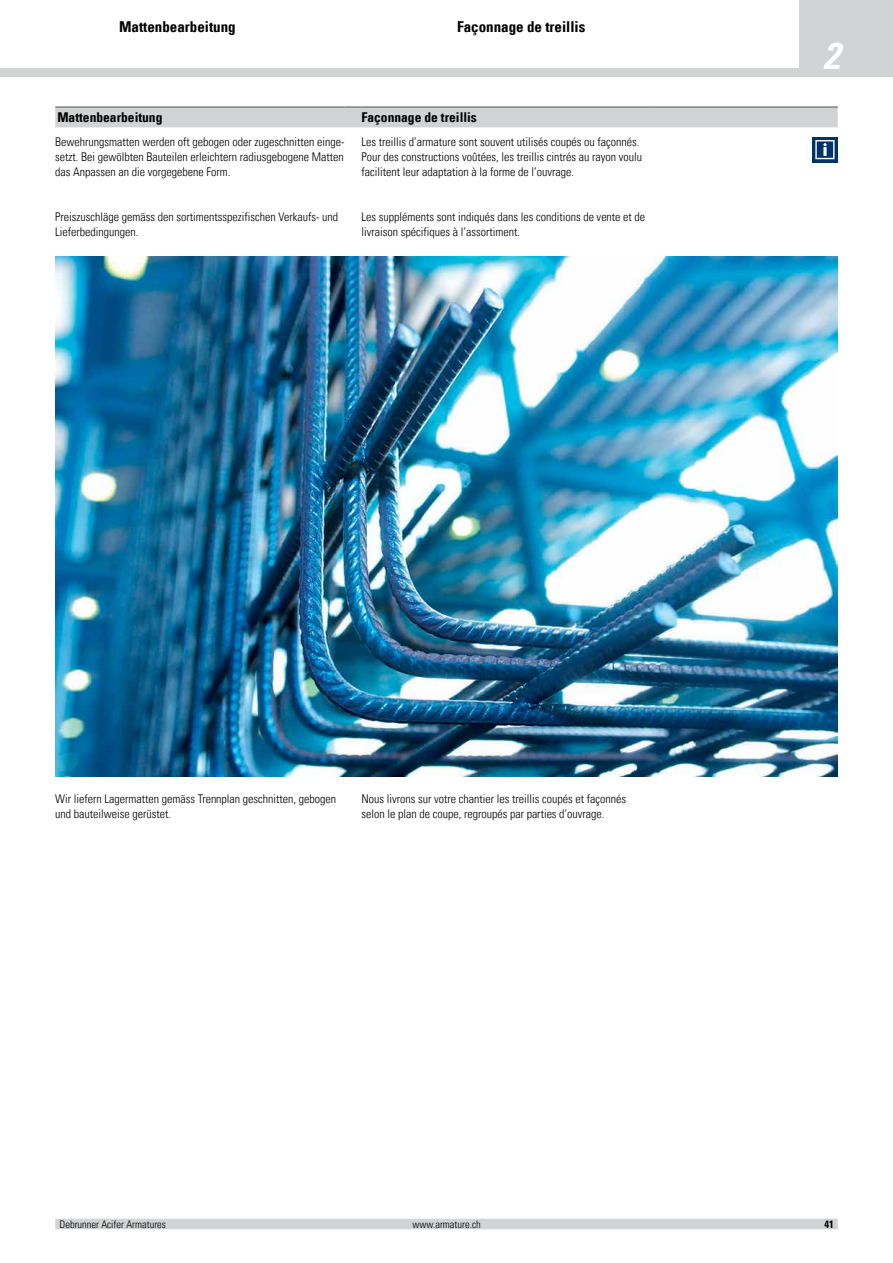
<style>
.page{position:relative;width:893px;height:1263px;background:#fff}
.page>*{position:absolute;margin:0;border:0;box-sizing:border-box;transform-origin:0 0}
.t1{font:37.5px "Univers Com 67 Bold Cond Obl";color:#fff}
.t2{font:15px "Univers Com 67 Bold Cond";color:#000}
.t3{font:13.5px "Univers Com 67 Bold Cond";color:#000}
.t4{font:12px/15px "Univers Com 47 Light Cond";color:#000}
.t5{font:10.5px "Univers Com 47 Light Cond";color:#000}
.t6{font:10.5px "Univers Com 67 Bold Cond";color:#000}
</style>
<div class="page">
<div style="left:0;top:68px;width:863px;height:9px;background:#d1d3d4"></div>
<div style="left:799px;top:0;width:94px;height:77px;background:#d1d3d4"></div>
<div style="left:55px;top:1219px;width:783px;height:10px;background:#d1d3d4"></div>
<svg style="left:812px;top:137px;width:26px;height:25px"></svg>
<svg style="left:815px;top:140px;width:19px;height:19px"></svg>
<div style="left:55px;top:106px;width:783px;height:21px;background:#d1d3d4"></div>
<hr style="left:361px;top:106px;width:290px;height:2px;background:#808285">
<hr style="left:651px;top:106px;width:187px;height:2px;background:#808285">
<img style="left:55px;top:256px;width:783px;height:521px">
<p class="t2" style="left:119px;top:18px;width:118px">Mattenbearbeitung</p>
<p class="t2" style="left:457px;top:18px;width:130px">Façonnage de treillis</p>
<p class="t3" style="left:57px;top:109px;width:107px">Mattenbearbeitung</p>
<p class="t3" style="left:361px;top:109px;width:117px">Façonnage de treillis</p>
<p class="t4" style="left:55px;top:134px;width:291px;text-align:justify">Bewehrungsmatten werden oft gebogen oder zugeschnitten einge&shy;setzt. Bei gewölbten Bauteilen erleichtern radiusgebogene Matten das Anpassen an die vorgegebene Form.</p>
<p class="t4" style="left:55px;top:209px;width:284px">Preiszuschläge gemäss den sortimentsspezifischen Verkaufs- und<br>Lieferbedingungen.</p>
<p class="t4" style="left:361px;top:134px;width:282px">Les treillis d’armature sont souvent utilisés coupés ou façonnés.<br>Pour des constructions voûtées, les treillis cintrés au rayon voulu facilitent leur adaptation à la forme de l’ouvrage.</p>
<p class="t4" style="left:361px;top:209px;width:285px">Les suppléments sont indiqués dans les conditions de vente et de livraison spécifiques à l’assortiment.</p>
<h1 class="t1" style="left:823px;top:33px;width:18px">2</h1>
<p class="t4" style="left:55px;top:792px;width:282px">Wir liefern Lagermatten gemäss Trennplan geschnitten, gebogen und bauteilweise gerüstet.</p>
<p class="t4" style="left:361px;top:792px;width:266px">Nous livrons sur votre chantier les treillis coupés et façonnés selon le plan de coupe, regroupés par parties d’ouvrage.</p>
<p class="t5" style="left:60px;top:1218px;width:108px">Debrunner Acifer Armatures</p>
<p class="t5" style="left:413px;top:1218px;width:70px">www.armature.ch</p>
<p class="t6" style="left:824px;top:1218px;width:11px">41</p>
</div>
